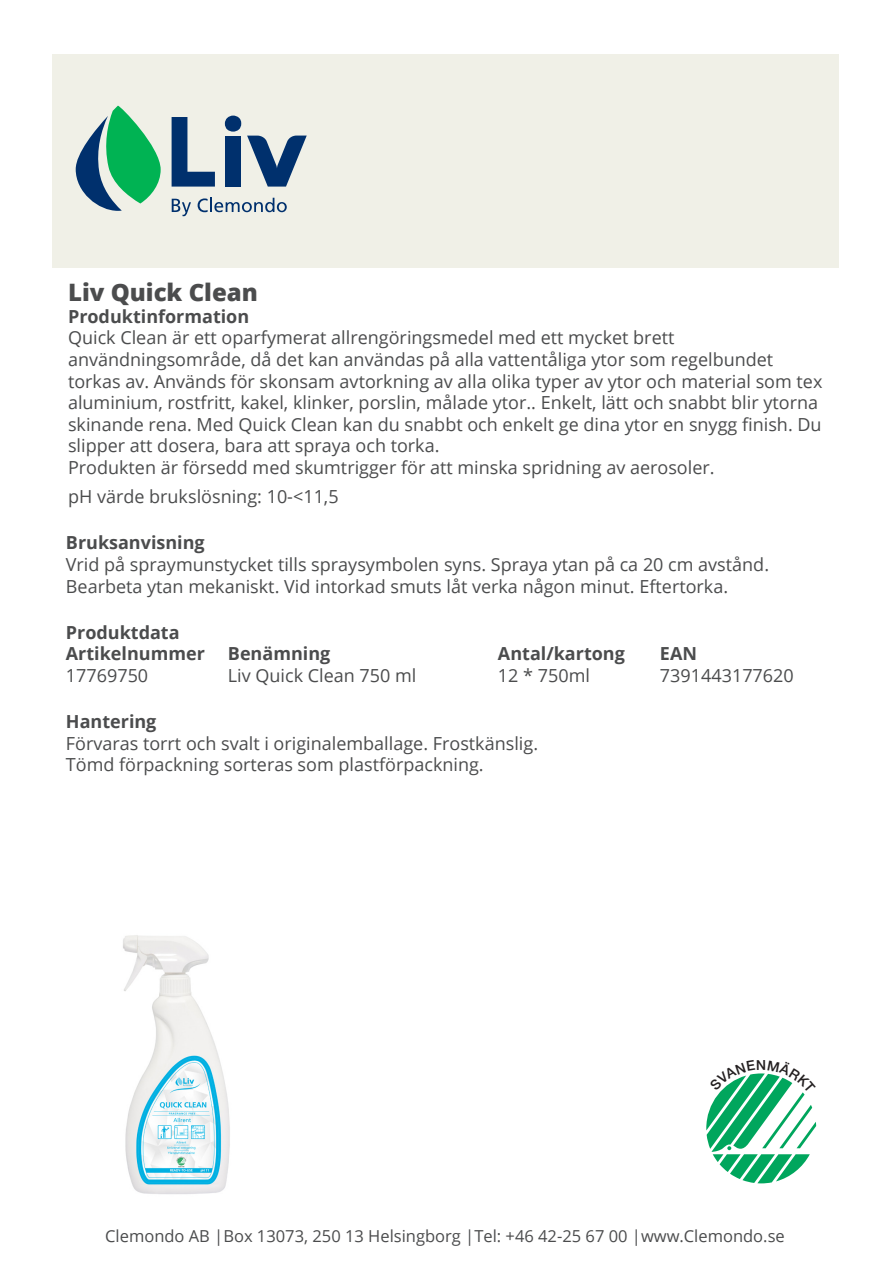
<style>
.page{position:relative;width:893px;height:1263px;background:#fff}
.page>*{position:absolute;margin:0;border:0;box-sizing:border-box;transform-origin:0 0}
.t1{font:800 24px "Open Sans";color:#4b4c4d}
.t2{font:18px/21.6px "Open Sans";color:#4b4c4d}
.t3{font:700 18px "Open Sans";color:#4b4c4d}
.t4{font:16.5px "Open Sans";color:#4b4c4d}
.s1{font-weight:700}
</style>
<div class="page">
<div style="left:53px;top:54px;width:786px;height:214px;background:#f0f0e7"></div>
<svg style="left:76px;top:106px;width:85px;height:105px"></svg>
<svg style="left:225px;top:116px;width:16px;height:16px"></svg>
<svg style="left:172px;top:117px;width:43px;height:70px"></svg>
<div style="left:225px;top:136px;width:16px;height:51px;background:#00306d"></div>
<svg style="left:247px;top:136px;width:60px;height:51px"></svg>
<svg style="left:172px;top:199px;width:19px;height:17px"></svg>
<svg style="left:198px;top:198px;width:89px;height:14px"></svg>
<img style="left:123px;top:935px;width:107px;height:259px">
<svg style="left:706px;top:1073px;width:111px;height:111px"></svg>
<p class="t1" style="left:68px;top:274px;width:191px">Liv Quick Clean</p>
<p class="t2" style="left:68px;top:305px;width:756px"><span class="s1">Produktinformation<br></span>Quick Clean är ett oparfymerat allrengöringsmedel med ett mycket brett användningsområde, då det kan användas på alla vattentåliga ytor som regelbundet torkas av. Används för skonsam avtorkning av alla olika typer av ytor och material som tex aluminium, rostfritt, kakel, klinker, porslin, målade ytor.. Enkelt, lätt och snabbt blir ytorna skinande rena. Med Quick Clean kan du snabbt och enkelt ge dina ytor en snygg finish. Du slipper att dosera, bara att spraya och torka.</p>
<p class="t2" style="left:68px;top:456px;width:648px">Produkten är försedd med skumtrigger för att minska spridning av aerosoler.</p>
<p class="t2" style="left:68px;top:485px;width:272px">pH värde brukslösning: 10-&lt;11,5</p>
<p class="t3" style="left:66px;top:530px;width:140px">Bruksanvisning</p>
<p class="t2" style="left:66px;top:553px;width:705px">Vrid på spraymunstycket tills spraysymbolen syns. Spraya ytan på ca 20 cm avstånd.<br>Bearbeta ytan mekaniskt. Vid intorkad smuts låt verka någon minut. Eftertorka.</p>
<p class="t3" style="left:66px;top:620px;width:115px">Produktdata</p>
<p class="t3" style="left:66px;top:641px;width:140px">Artikelnummer</p>
<p class="t3" style="left:228px;top:641px;width:104px">Benämning</p>
<p class="t3" style="left:498px;top:641px;width:129px">Antal/kartong</p>
<p class="t3" style="left:660px;top:641px;width:39px">EAN</p>
<p class="t2" style="left:66px;top:664px;width:84px">17769750</p>
<p class="t2" style="left:228px;top:664px;width:190px">Liv Quick Clean 750 ml</p>
<p class="t2" style="left:498px;top:664px;width:94px">12 * 750ml</p>
<p class="t2" style="left:660px;top:664px;width:135px">7391443177620</p>
<p class="t3" style="left:66px;top:709px;width:92px">Hantering</p>
<p class="t2" style="left:66px;top:732px;width:474px">Förvaras torrt och svalt i originalemballage. Frostkänslig.</p>
<p class="t2" style="left:66px;top:754px;width:419px">Tömd förpackning sorteras som plastförpackning.</p>
<p class="t4" style="left:105px;top:1224px;width:681px">Clemondo AB |Box 13073, 250 13 Helsingborg |Tel: +46 42-25 67 00 |www.Clemondo.se</p>
</div>
